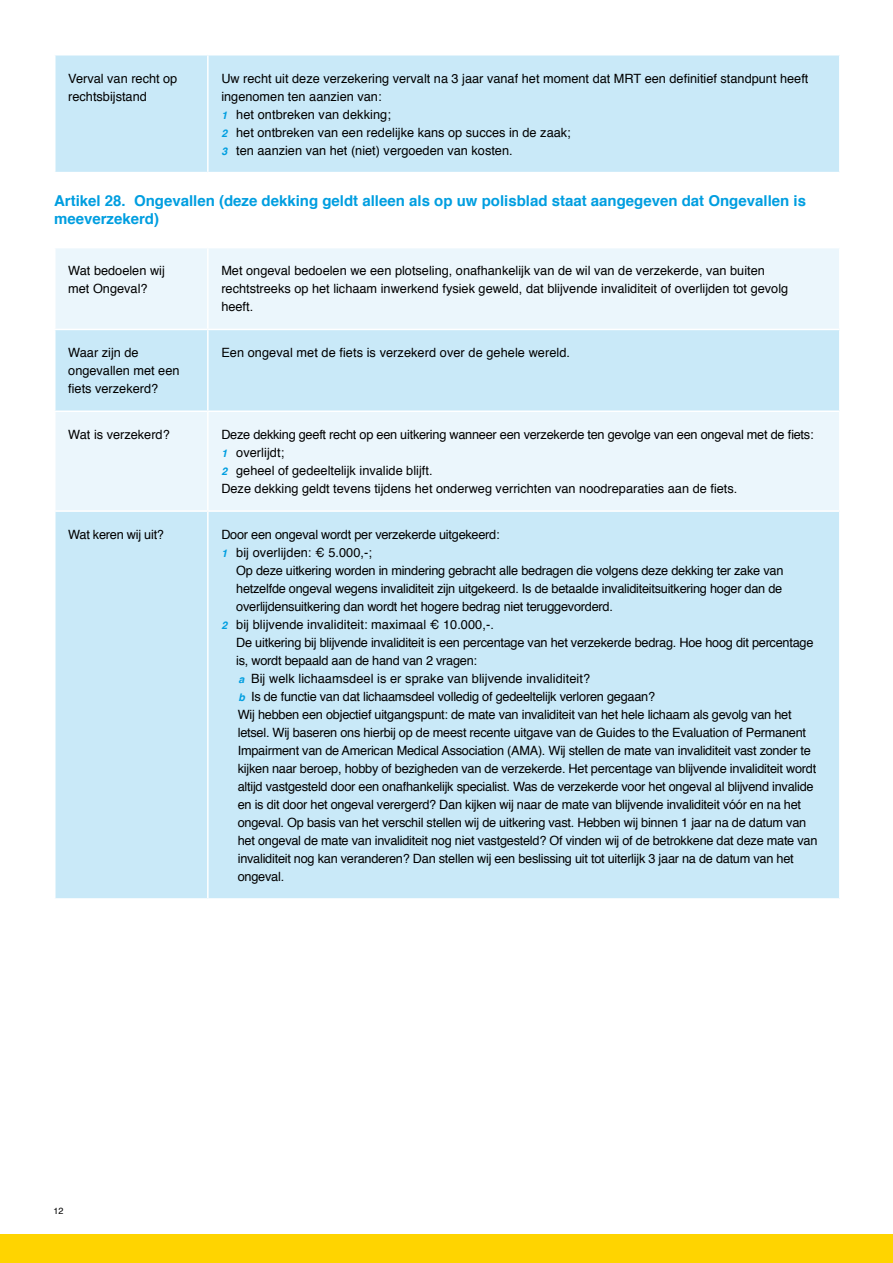
<style>
.page{position:relative;width:893px;height:1263px;background:#fff}
.page>*{position:absolute;margin:0;border:0;box-sizing:border-box;transform-origin:0 0}
.t1{font:700 15px/18px "Helvetica";color:#009ee0}
.t2{font:12.75px/18px "Helvetica";letter-spacing:-.02em;color:#000}
.t3{font:12.75px/18px "Helvetica";color:#000}
.t4{font:12.75px "Helvetica";letter-spacing:.005em;color:#000}
.t5{font:9px "Helvetica";color:#000}
.s1{font-weight:700;font-style:italic;font-size:10.5px;color:#009ee0}
</style>
<div class="page">
<div style="left:0;top:1234px;width:893px;height:29px;background:#ffd400"></div>
<div style="left:56px;top:56px;width:783px;height:116px;background:#c9e9f8"></div>
<hr style="left:207px;top:56px;width:2px;height:116px;background:#fff">
<div style="left:56px;top:248px;width:783px;height:81px;background:#ebf6fc"></div>
<svg style="left:56px;top:330px;width:783px;height:568px;fill:#c9e9f8"></svg>
<hr style="left:207px;top:248px;width:2px;height:81px;background:#fff">
<hr style="left:207px;top:330px;width:2px;height:80px;background:#fff">
<hr style="left:207px;top:412px;width:2px;height:98px;background:#fff">
<hr style="left:54px;top:510px;width:154px;height:2px;background:#fff">
<hr style="left:54px;top:410px;width:154px;height:2px;background:#fff">
<hr style="left:208px;top:410px;width:632px;height:2px;background:#fff">
<hr style="left:208px;top:510px;width:632px;height:2px;background:#fff">
<hr style="left:207px;top:512px;width:2px;height:386px;background:#fff">
<p class="t3" style="left:68px;top:69px;width:111px">Verval van recht op rechtsbijstand</p>
<p class="t3" style="left:221px;top:69px;width:589px">Uw recht uit deze verzekering vervalt na 3 jaar vanaf het moment dat MRT een definitief standpunt heeft ingenomen ten aanzien van:<br><span class="s1">1</span> het ontbreken van dekking;<br><span class="s1">2</span> het ontbreken van een redelijke kans op succes in de zaak;<br><span class="s1">3</span> ten aanzien van het (niet) vergoeden van kosten.</p>
<p class="t1" style="left:54px;top:192px;width:753px">Artikel 28. Ongevallen (deze dekking geldt alleen als op uw polisblad staat aangegeven dat Ongevallen is meeverzekerd)</p>
<p class="t3" style="left:68px;top:262px;width:98px">Wat bedoelen wij met Ongeval?</p>
<p class="t3" style="left:221px;top:262px;width:568px">Met ongeval bedoelen we een plotseling, onafhankelijk van de wil van de verzekerde, van buiten rechtstreeks op het lichaam inwerkend fysiek geweld, dat blijvende invaliditeit of overlijden tot gevolg heeft.</p>
<p class="t3" style="left:68px;top:344px;width:113px">Waar zijn de ongevallen met een fiets verzekerd?</p>
<p class="t4" style="left:221px;top:343px;width:350px">Een ongeval met de fiets is verzekerd over de gehele wereld.</p>
<p class="t3" style="left:68px;top:426px;width:103px">Wat is verzekerd?</p>
<p class="t3" style="left:221px;top:426px;width:594px">Deze dekking geeft recht op een uitkering wanneer een verzekerde ten gevolge van een ongeval met de fiets:<br><span class="s1">1</span> overlijdt;<br><span class="s1">2</span> geheel of gedeeltelijk invalide blijft.<br>Deze dekking geldt tevens tijdens het onderweg verrichten van noodreparaties aan de fiets.</p>
<p class="t2" style="left:68px;top:526px;width:97px">Wat keren wij uit?</p>
<p class="t2" style="left:221px;top:526px;width:280px">Door een ongeval wordt per verzekerde uitgekeerd:<br><span class="s1">1</span> bij overlijden: € 5.000,-;</p>
<p class="t2" style="left:236px;top:562px;width:549px">Op deze uitkering worden in mindering gebracht alle bedragen die volgens deze dekking ter zake van</p>
<p class="t2" style="left:236px;top:580px;width:548px">hetzelfde ongeval wegens invaliditeit zijn uitgekeerd. Is de betaalde invaliditeitsuitkering hoger dan de</p>
<p class="t2" style="left:236px;top:598px;width:378px">overlijdensuitkering dan wordt het hogere bedrag niet teruggevorderd.</p>
<p class="t4" style="left:221px;top:615px;width:274px"><span class="s1">2</span> bij blijvende invaliditeit: maximaal € 10.000,-.</p>
<p class="t2" style="left:236px;top:634px;width:579px">De uitkering bij blijvende invaliditeit is een percentage van het verzekerde bedrag. Hoe hoog dit percentage</p>
<p class="t2" style="left:236px;top:652px;width:242px">is, wordt bepaald aan de hand van 2 vragen:</p>
<p class="t4" style="left:238px;top:669px;width:353px"><span class="s1">a</span> Bij welk lichaamsdeel is er sprake van blijvende invaliditeit?</p>
<p class="t2" style="left:238px;top:688px;width:418px"><span class="s1">b</span> Is de functie van dat lichaamsdeel volledig of gedeeltelijk verloren gegaan?</p>
<p class="t2" style="left:238px;top:706px;width:555px">Wij hebben een objectief uitgangspunt: de mate van invaliditeit van het hele lichaam als gevolg van het</p>
<p class="t2" style="left:238px;top:724px;width:570px">letsel. Wij baseren ons hierbij op de meest recente uitgave van de Guides to the Evaluation of Permanent</p>
<p class="t2" style="left:238px;top:742px;width:574px">Impairment van de American Medical Association (AMA). Wij stellen de mate van invaliditeit vast zonder te</p>
<p class="t2" style="left:238px;top:760px;width:580px">kijken naar beroep, hobby of bezigheden van de verzekerde. Het percentage van blijvende invaliditeit wordt</p>
<p class="t2" style="left:238px;top:778px;width:577px">altijd vastgesteld door een onafhankelijk specialist. Was de verzekerde voor het ongeval al blijvend invalide</p>
<p class="t2" style="left:238px;top:796px;width:565px">en is dit door het ongeval verergerd? Dan kijken wij naar de mate van blijvende invaliditeit vóór en na het</p>
<p class="t2" style="left:238px;top:814px;width:570px">ongeval. Op basis van het verschil stellen wij de uitkering vast. Hebben wij binnen 1 jaar na de datum van</p>
<p class="t2" style="left:238px;top:832px;width:581px">het ongeval de mate van invaliditeit nog niet vastgesteld? Of vinden wij of de betrokkene dat deze mate van</p>
<p class="t2" style="left:238px;top:850px;width:557px">invaliditeit nog kan veranderen? Dan stellen wij een beslissing uit tot uiterlijk 3 jaar na de datum van het</p>
<p class="t2" style="left:238px;top:868px;width:48px">ongeval.</p>
<p class="t5" style="left:54px;top:1204px;width:11px">12</p>
</div>
